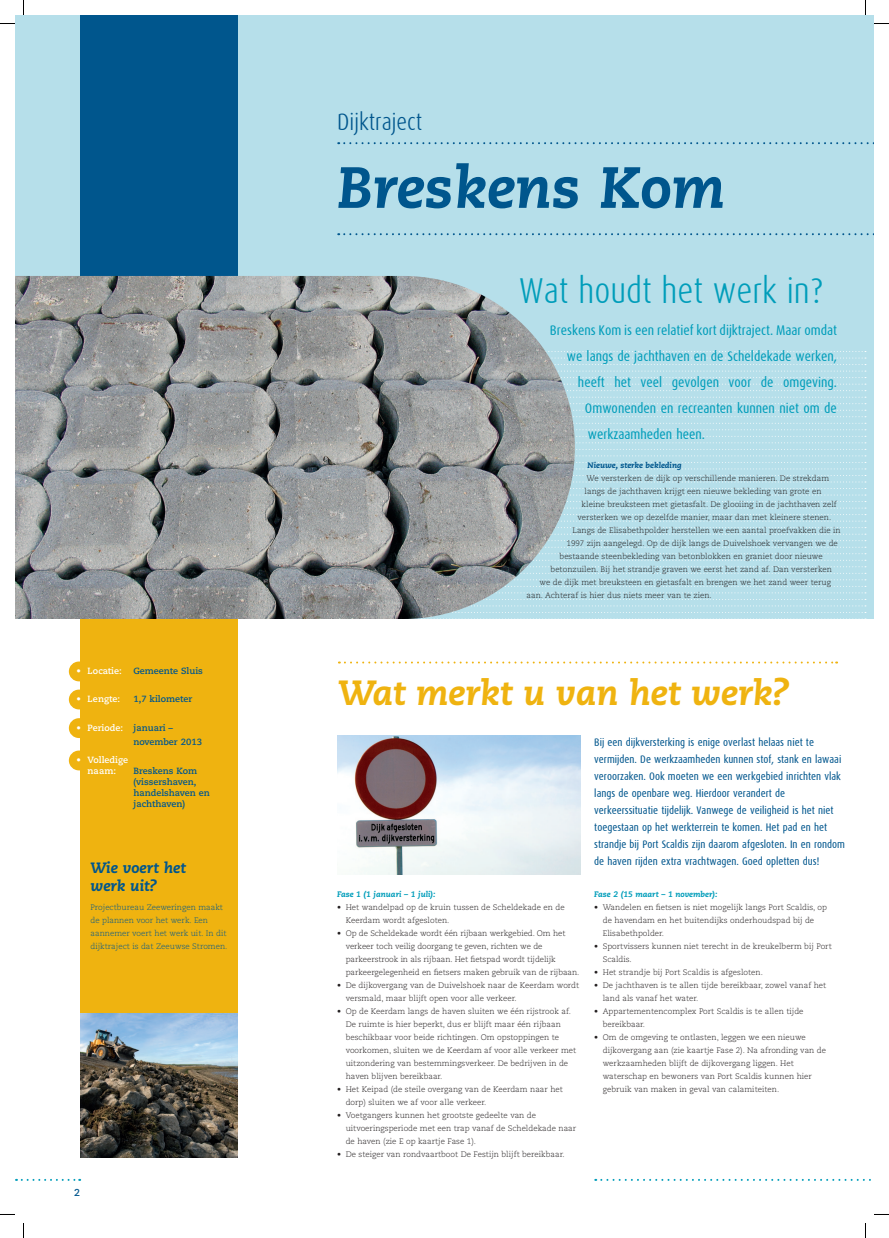
<style>
.page{position:relative;width:889px;height:1238px;background:#fff}
.page>*{position:absolute;margin:0;border:0;box-sizing:border-box;transform-origin:0 0}
.t1{font:italic 800 58px "Caecilia LT Std";color:#00568d}
.t2{font:300 36px "Dax Condensed";color:#009dba}
.t3{font:italic 800 35px "Caecilia LT Std";color:#efb310}
.t4{font:300 24px "Dax Condensed";color:#00568d}
.t5{font:italic 800 15px/18px "Caecilia LT Std";color:#00568d}
.t6{font:14px "Dax Condensed";color:#009dba}
.t7{font:11px/17px "Dax Condensed";color:#00568d}
.t8{font:700 10px "Caecilia LT Std";color:#00568d}
.t9{font:700 9px/11px "Caecilia LT Std";color:#00568d}
.t10{font:700 9px/11px "Caecilia LT Std";color:#fff;text-align:center}
.t11{font:300 8px/13px "Caecilia LT Std";color:#231f20}
.t12{font:300 8px/13px "Caecilia LT Std";color:#00568d}
.t13{font:italic 800 8px "Caecilia LT Std";color:#009dba}
.t14{font:italic 800 8px "Caecilia LT Std";color:#00568d}
.s1{color:#fff}
</style>
<div class="page">
<img style="left:337px;top:735px;width:243px;height:139px">
<div style="left:15px;top:15px;width:859px;height:604px;background:#b6dfea"></div>
<svg style="left:576px;top:449px;width:290px;height:7px"></svg>
<svg style="left:576px;top:462px;width:290px;height:7px"></svg>
<svg style="left:576px;top:475px;width:290px;height:7px"></svg>
<svg style="left:576px;top:488px;width:290px;height:7px"></svg>
<svg style="left:576px;top:501px;width:290px;height:7px"></svg>
<svg style="left:576px;top:514px;width:290px;height:7px"></svg>
<svg style="left:576px;top:527px;width:290px;height:7px"></svg>
<svg style="left:576px;top:540px;width:290px;height:1px"></svg>
<svg style="left:576px;top:547px;width:290px;height:7px"></svg>
<svg style="left:576px;top:560px;width:290px;height:7px"></svg>
<svg style="left:576px;top:573px;width:290px;height:7px"></svg>
<svg style="left:576px;top:586px;width:290px;height:7px"></svg>
<svg style="left:576px;top:599px;width:290px;height:7px"></svg>
<svg style="left:576px;top:612px;width:290px;height:7px"></svg>
<svg style="left:576px;top:436px;width:290px;height:7px"></svg>
<svg style="left:576px;top:423px;width:290px;height:7px"></svg>
<svg style="left:576px;top:410px;width:290px;height:7px"></svg>
<svg style="left:576px;top:397px;width:290px;height:7px"></svg>
<svg style="left:576px;top:384px;width:290px;height:7px"></svg>
<svg style="left:576px;top:377px;width:290px;height:1px"></svg>
<svg style="left:576px;top:364px;width:290px;height:7px"></svg>
<svg style="left:576px;top:351px;width:290px;height:7px"></svg>
<svg style="left:339px;top:661px;width:498px;height:2px"></svg>
<div style="left:80px;top:593px;width:157px;height:564px;background:#efb310"></div>
<div style="left:80px;top:15px;width:157px;height:288px;background:#00568d"></div>
<svg style="left:69px;top:661px;width:11px;height:20px"></svg>
<svg style="left:69px;top:689px;width:11px;height:20px"></svg>
<svg style="left:69px;top:718px;width:11px;height:20px"></svg>
<svg style="left:69px;top:750px;width:11px;height:20px"></svg>
<svg style="left:595px;top:1178px;width:276px;height:2px"></svg>
<svg style="left:338px;top:233px;width:536px;height:2px"></svg>
<svg style="left:338px;top:142px;width:536px;height:2px"></svg>
<svg style="left:16px;top:1178px;width:64px;height:2px"></svg>
<img style="left:15px;top:276px;width:560px;height:343px">
<img style="left:80px;top:1013px;width:157px;height:144px">
<svg style="left:0;top:23px;width:15px;height:1px"></svg>
<svg style="left:874px;top:23px;width:15px;height:1px"></svg>
<svg style="left:0;top:1214px;width:15px;height:1px"></svg>
<svg style="left:874px;top:1214px;width:15px;height:1px"></svg>
<svg style="left:23px;top:0;width:1px;height:15px"></svg>
<svg style="left:23px;top:1223px;width:1px;height:15px"></svg>
<svg style="left:865px;top:0;width:1px;height:15px"></svg>
<svg style="left:865px;top:1223px;width:1px;height:15px"></svg>
<p class="t10" style="left:77px;top:666px;width:47px">• Locatie:</p>
<p class="t9" style="left:133px;top:666px;width:71px">Gemeente Sluis</p>
<p class="t10" style="left:77px;top:694px;width:45px">• Lengte:</p>
<p class="t9" style="left:133px;top:694px;width:60px">1,7 kilometer</p>
<p class="t9" style="left:133px;top:721px;width:70px;line-height:14px;text-indent:-57px"><span class="s1">• Periode:</span> januari – november 2013</p>
<p class="t10" style="left:77px;top:755px;width:53px">• Volledige naam:</p>
<p class="t9" style="left:133px;top:766px;width:78px">Breskens Kom (vissershaven, handelshaven en jachthaven)</p>
<h3 class="t5" style="left:90px;top:859px;width:97px">Wie voert het werk uit?</h3>
<p class="t12" style="left:90px;top:901px;width:138px">Projectbureau Zeeweringen maakt de plannen voor het werk. Een aannemer voert het werk uit. In dit dijktraject is dat Zeeuwse Stromen.</p>
<p class="t8" style="left:74px;top:1186px;width:7px">2</p>
<h3 class="t4" style="left:337px;top:109px;width:86px">Dijktraject</h3>
<h1 class="t1" style="left:337px;top:153px;width:390px">Breskens Kom</h1>
<h2 class="t2" style="left:519px;top:271px;width:306px">Wat houdt het werk in?</h2>
<h3 class="t6" style="left:550px;top:322px;width:288px">Breskens Kom is een relatief kort dijktraject. Maar omdat</h3>
<h3 class="t6" style="left:567px;top:348px;width:272px">we langs de jachthaven en de Scheldekade werken,</h3>
<h3 class="t6" style="left:578px;top:374px;width:261px">heeft het veel gevolgen voor de omgeving.</h3>
<h3 class="t6" style="left:585px;top:400px;width:253px">Omwonenden en recreanten kunnen niet om de</h3>
<h3 class="t6" style="left:588px;top:426px;width:119px">werkzaamheden heen.</h3>
<p class="t14" style="left:588px;top:460px;width:95px">Nieuwe, sterke bekleding</p>
<p class="t11" style="left:587px;top:472px;width:244px">We versterken de dijk op verschillende manieren. De strekdam</p>
<p class="t11" style="left:585px;top:485px;width:238px">langs de jachthaven krijgt een nieuwe bekleding van grote en</p>
<p class="t11" style="left:582px;top:498px;width:257px">kleine breuksteen met gietasfalt. De glooiing in de jachthaven zelf</p>
<p class="t11" style="left:578px;top:511px;width:255px">versterken we op dezelfde manier, maar dan met kleinere stenen.</p>
<p class="t11" style="left:573px;top:524px;width:270px">Langs de Elisabethpolder herstellen we een aantal proefvakken die in</p>
<p class="t11" style="left:567px;top:537px;width:273px">1997 zijn aangelegd. Op de dijk langs de Duivelshoek vervangen we de</p>
<p class="t11" style="left:560px;top:550px;width:265px">bestaande steenbekleding van betonblokken en graniet door nieuwe</p>
<p class="t11" style="left:551px;top:563px;width:283px">betonzuilen. Bij het strandje graven we eerst het zand af. Dan versterken</p>
<p class="t11" style="left:540px;top:576px;width:293px">we de dijk met breuksteen en gietasfalt en brengen we het zand weer terug</p>
<p class="t11" style="left:527px;top:589px;width:187px">aan. Achteraf is hier dus niets meer van te zien.</p>
<h3 class="t3" style="left:338px;top:672px;width:453px">Wat merkt u van het werk?</h3>
<p class="t13" style="left:337px;top:889px;width:100px">Fase 1 (1 januari – 1 juli):</p>
<p class="t11" style="left:346px;top:901px;width:220px;text-indent:-9px">• Het wandelpad op de kruin tussen de Scheldekade en de<br>Keerdam wordt afgesloten.</p>
<p class="t11" style="left:346px;top:927px;width:235px;text-indent:-9px">• Op de Scheldekade wordt één rijbaan werkgebied. Om het verkeer toch veilig doorgang te geven, richten we de parkeerstrook in als rijbaan. Het fietspad wordt tijdelijk parkeergelegenheid en fietsers maken gebruik van de rijbaan.</p>
<p class="t11" style="left:346px;top:979px;width:235px;text-indent:-9px">• De dijkovergang van de Duivelshoek naar de Keerdam wordt versmald, maar blijft open voor alle verkeer.</p>
<p class="t11" style="left:346px;top:1005px;width:232px;text-indent:-9px">• Op de Keerdam langs de haven sluiten we één rijstrook af.<br>De ruimte is hier beperkt, dus er blijft maar één rijbaan beschikbaar voor beide richtingen. Om opstoppingen te voorkomen, sluiten we de Keerdam af voor alle verkeer met uitzondering van bestemmingsverkeer. De bedrijven in de haven blijven bereikbaar.</p>
<p class="t11" style="left:346px;top:1083px;width:219px;text-indent:-9px">• Het Keipad (de steile overgang van de Keerdam naar het dorp) sluiten we af voor alle verkeer.</p>
<p class="t11" style="left:346px;top:1109px;width:232px;text-indent:-9px">• Voetgangers kunnen het grootste gedeelte van de uitvoeringsperiode met een trap vanaf de Scheldekade naar de haven (zie E op kaartje Fase 1).</p>
<p class="t11" style="left:337px;top:1148px;width:229px">• De steiger van rondvaartboot De Festijn blijft bereikbaar.</p>
<p class="t7" style="left:594px;top:734px;width:252px">Bij een dijkversterking is enige overlast helaas niet te vermijden. De werkzaamheden kunnen stof, stank en lawaai veroorzaken. Ook moeten we een werkgebied inrichten vlak langs de openbare weg. Hierdoor verandert de verkeerssituatie tijdelijk. Vanwege de veiligheid is het niet toegestaan op het werkterrein te komen. Het pad en het strandje bij Port Scaldis zijn daarom afgesloten. In en rondom de haven rijden extra vrachtwagen. Goed opletten dus!</p>
<p class="t13" style="left:594px;top:889px;width:125px">Fase 2 (15 maart – 1 november):</p>
<p class="t11" style="left:603px;top:901px;width:226px;text-indent:-9px">• Wandelen en fietsen is niet mogelijk langs Port Scaldis, op de havendam en het buitendijks onderhoudspad bij de<br>Elisabethpolder.</p>
<p class="t11" style="left:603px;top:940px;width:230px;text-indent:-9px">• Sportvissers kunnen niet terecht in de kreukelberm bij Port<br>Scaldis.</p>
<p class="t11" style="left:594px;top:966px;width:170px">• Het strandje bij Port Scaldis is afgesloten.</p>
<p class="t11" style="left:603px;top:979px;width:225px;text-indent:-9px">• De jachthaven is te allen tijde bereikbaar, zowel vanaf het land als vanaf het water.</p>
<p class="t11" style="left:603px;top:1005px;width:202px;text-indent:-9px">• Appartementencomplex Port Scaldis is te allen tijde bereikbaar.</p>
<p class="t11" style="left:603px;top:1031px;width:225px;text-indent:-9px">• Om de omgeving te ontlasten, leggen we een nieuwe dijkovergang aan (zie kaartje Fase 2). Na afronding van de werkzaamheden blijft de dijkovergang liggen. Het waterschap en bewoners van Port Scaldis kunnen hier gebruik van maken in geval van calamiteiten.</p>
</div>
